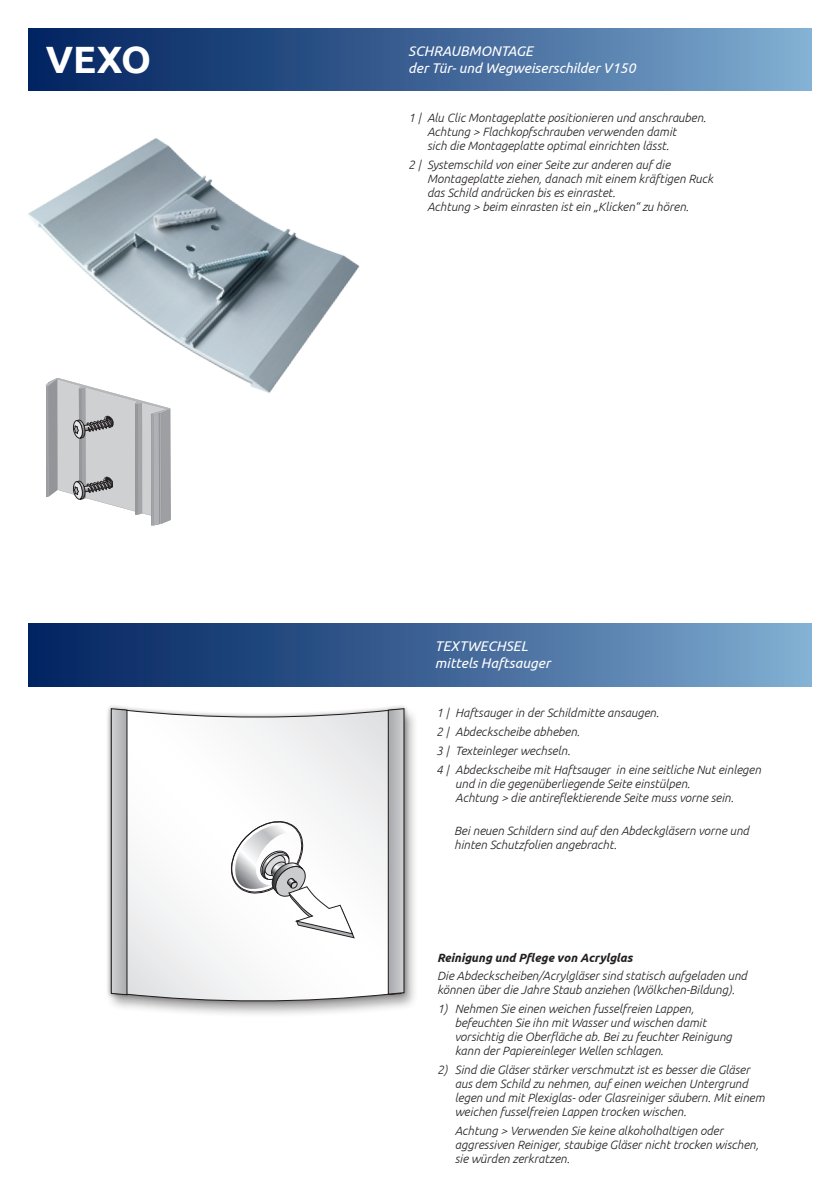
<style>
.page{position:relative;width:840px;height:1191px;background:#fff}
.page>*{position:absolute;margin:0;border:0;box-sizing:border-box;transform-origin:0 0}
.t1{font:700 38px "Ubuntu";color:#fff}
.t2{font:italic 14px/16.8px "Ubuntu";color:#fff}
.t3{font:italic 300 12px/14px "Ubuntu";color:#231f20}
.t4{font:italic 700 12px "Ubuntu";color:#231f20}
</style>
<div class="page">
<div style="left:28px;top:624px;width:783px;height:62px;background:linear-gradient(to right,#001e5c,#7eaad0)"></div>
<div style="left:106px;top:706px;width:312px;height:312px;background:#231f20;opacity:.4"></div>
<div style="left:106px;top:704px;width:303px;height:301px;background:#231f20;opacity:.4"></div>
<svg style="left:120px;top:708px;width:275px;height:293px"></svg>
<svg style="left:387px;top:708px;width:17px;height:287px;background:#aeaeb1"></svg>
<svg style="left:111px;top:708px;width:17px;height:288px;background:#adadaf"></svg>
<svg style="left:216px;top:820px;width:139px;height:119px"></svg>
<div style="left:28px;top:28px;width:783px;height:63px;background:linear-gradient(to right,#001e5c,#7eaad0)"></div>
<img style="left:28px;top:138px;width:332px;height:255px">
<svg style="left:46px;top:378px;width:125px;height:147px"></svg>
<h1 class="t1" style="left:46px;top:36px;width:107px">VEXO</h1>
<p class="t2" style="left:408px;top:42px;width:229px">SCHRAUBMONTAGE<br>der Tür- und Wegweiserschilder V150</p>
<p class="t3" style="left:427px;top:110px;width:280px;text-indent:-19px">1 | Alu Clic Montageplatte positionieren und anschrauben.<br>Achtung &gt; Flachkopfschrauben verwenden damit<br>sich die Montageplatte optimal einrichten lässt.</p>
<p class="t3" style="left:427px;top:157px;width:287px;text-indent:-19px">2 | Systemschild von einer Seite zur anderen auf die Montageplatte ziehen, danach mit einem kräftigen Ruck das Schild andrücken bis es einrastet.<br>Achtung &gt; beim einrasten ist ein „Klicken“ zu hören.</p>
<p class="t2" style="left:434px;top:637px;width:117px">TEXTWECHSEL mittels Haftsauger</p>
<p class="t3" style="left:436px;top:703px;width:326px;line-height:19px">1 | Haftsauger in der Schildmitte ansaugen.<br>2 | Abdeckscheibe abheben.<br>3 | Texteinleger wechseln.<br>4 | Abdeckscheibe mit Haftsauger in eine seitliche Nut einlegen</p>
<p class="t3" style="left:455px;top:777px;width:280px">und in die gegenüberliegende Seite einstülpen.<br>Achtung &gt; die antireflektierende Seite muss vorne sein.</p>
<p class="t3" style="left:454px;top:824px;width:296px">Bei neuen Schildern sind auf den Abdeckgläsern vorne und hinten Schutzfolien angebracht.</p>
<p class="t4" style="left:437px;top:950px;width:197px">Reinigung und Pflege von Acrylglas</p>
<p class="t3" style="left:437px;top:968px;width:311px">Die Abdeckscheiben/Acrylgläser sind statisch aufgeladen und können über die Jahre Staub anziehen (Wölkchen-Bildung).</p>
<p class="t3" style="left:454px;top:1001px;width:278px;text-indent:-18px">1) Nehmen Sie einen weichen fusselfreien Lappen, befeuchten Sie ihn mit Wasser und wischen damit vorsichtig die Oberfläche ab. Bei zu feuchter Reinigung kann der Papiereinleger Wellen schlagen.</p>
<p class="t3" style="left:454px;top:1062px;width:311px;text-indent:-18px">2) Sind die Gläser stärker verschmutzt ist es besser die Gläser aus dem Schild zu nehmen, auf einen weichen Untergrund legen und mit Plexiglas- oder Glasreiniger säubern. Mit einem weichen fusselfreien Lappen trocken wischen.</p>
<p class="t3" style="left:454px;top:1123px;width:305px">Achtung &gt; Verwenden Sie keine alkoholhaltigen oder aggressiven Reiniger, staubige Gläser nicht trocken wischen, sie würden zerkratzen.</p>
</div>
